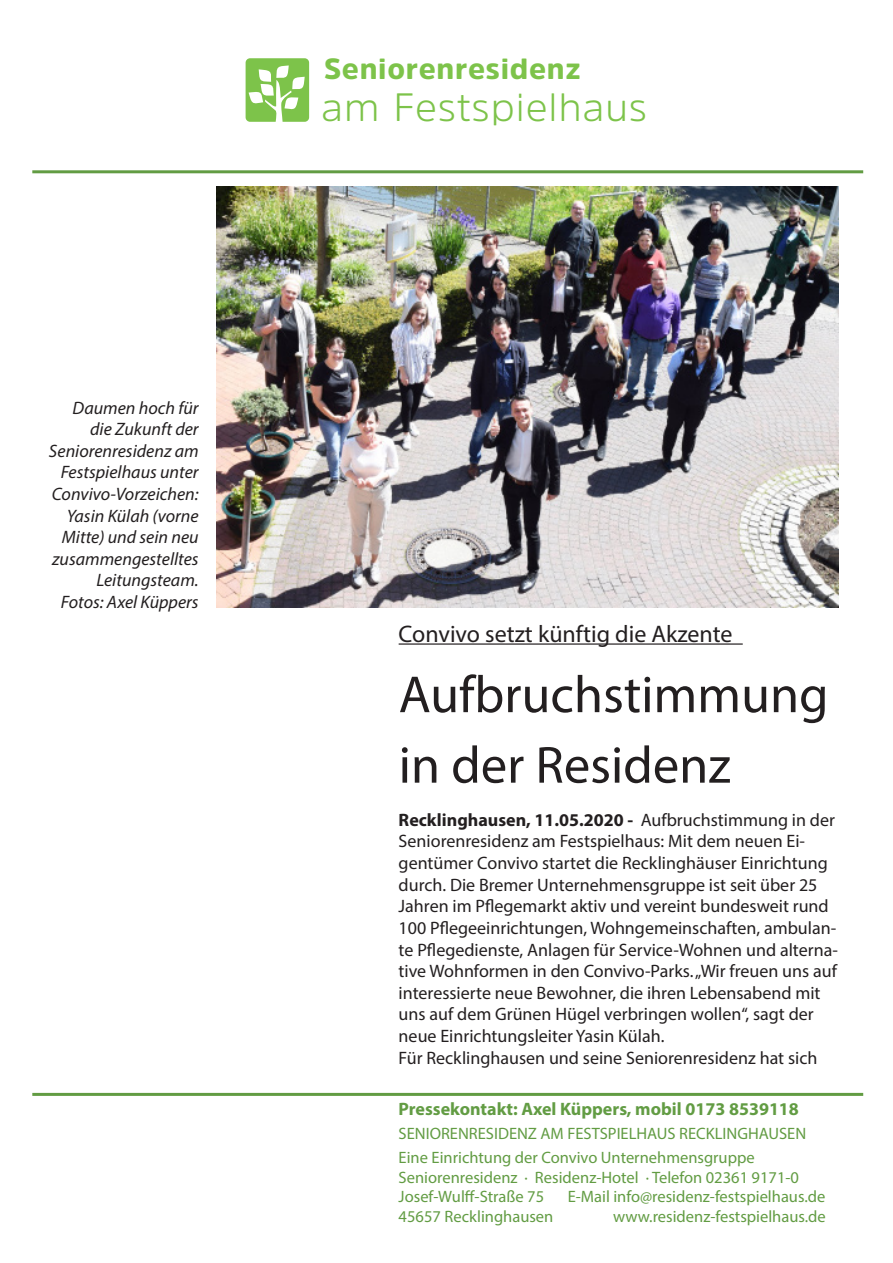
<style>
.page{position:relative;width:893px;height:1263px;background:#fff}
.page>*{position:absolute;margin:0;border:0;box-sizing:border-box;transform-origin:0 0}
.t1{font:52.5px/70.5px "Myriad Pro";color:#231f20}
.t2{font:300 39.45px "Amsi Pro";letter-spacing:.025em;color:#7dc34a}
.t3{font:900 28.95px "Amsi Pro";letter-spacing:.025em;color:#7dc34a}
.t4{font:24px "Myriad Pro";color:#231f20}
.t5{font:18px/21.6px "Myriad Pro";color:#231f20}
.t6{font:italic 18px/21.6px "Myriad Pro";color:#231f20;text-align:right}
.t7{font:700 18px "Myriad Pro";color:#629c43}
.t8{font:16.5px/24px "Myriad Pro";color:#629c43}
.s1{font-weight:700}
</style>
<div class="page">
<hr style="left:399px;top:643px;width:344px;height:2px;background:#231f20">
<hr style="left:32px;top:170px;width:831px;height:3px;background:#629c43">
<hr style="left:32px;top:1093px;width:831px;height:3px;background:#629c43">
<img style="left:217px;top:187px;width:622px;height:421px">
<svg style="left:246px;top:58px;width:63px;height:64px"></svg>
<p class="t6" style="left:49px;top:396px;width:151px">Daumen hoch für die Zukunft der<br>Seniorenresidenz am<br>Festspielhaus unter<br>Convivo-Vorzeichen:<br>Yasin Külah (vorne<br>Mitte) und sein neu zusammengestelltes<br>Leitungsteam.</p>
<p class="t6" style="left:61px;top:591px;width:139px">Fotos: Axel Küppers</p>
<p class="t3" style="left:324px;top:49px;width:258px">Seniorenresidenz</p>
<p class="t2" style="left:322px;top:80px;width:327px">am Festspielhaus</p>
<p class="t4" style="left:399px;top:619px;width:335px">Convivo setzt künftig die Akzente</p>
<p class="t1" style="left:399px;top:658px;width:431px">Aufbruchstimmung in der Residenz</p>
<p class="t5" style="left:399px;top:809px;width:441px"><span class="s1">Recklinghausen, 11.05.2020 -</span> Aufbruchstimmung in der Seniorenresidenz am Festspielhaus: Mit dem neuen Ei&shy;gentümer Convivo startet die Recklinghäuser Einrichtung durch. Die Bremer Unternehmensgruppe ist seit über 25<br>Jahren im Pflegemarkt aktiv und vereint bundesweit rund 100 Pflegeeinrichtungen, Wohngemeinschaften, ambulan&shy;te Pflegedienste, Anlagen für Service-Wohnen und alterna&shy;tive Wohnformen in den Convivo-Parks. „Wir freuen uns auf interessierte neue Bewohner, die ihren Lebensabend mit uns auf dem Grünen Hügel verbringen wollen“, sagt der neue Einrichtungsleiter Yasin Külah.</p>
<p class="t5" style="left:399px;top:1046px;width:420px">Für Recklinghausen und seine Seniorenresidenz hat sich</p>
<p class="t7" style="left:399px;top:1097px;width:402px">Pressekontakt: Axel Küppers, mobil 0173 8539118</p>
<p class="t8" style="left:399px;top:1121px;width:409px">SENIORENRESIDENZ AM FESTSPIELHAUS RECKLINGHAUSEN<br>Eine Einrichtung der Convivo Unternehmensgruppe</p>
<p class="t8" style="left:399px;top:1165px;width:402px">Seniorenresidenz ∙ Residenz-Hotel ∙ Telefon 02361 9171-0</p>
<p class="t8" style="left:399px;top:1184px;width:147px">Josef-Wulff-Straße 75</p>
<p class="t8" style="left:568px;top:1184px;width:259px">E-Mail info@residenz-festspielhaus.de</p>
<p class="t8" style="left:399px;top:1204px;width:156px">45657 Recklinghausen</p>
<p class="t8" style="left:613px;top:1204px;width:214px">www.residenz-festspielhaus.de</p>
</div>
